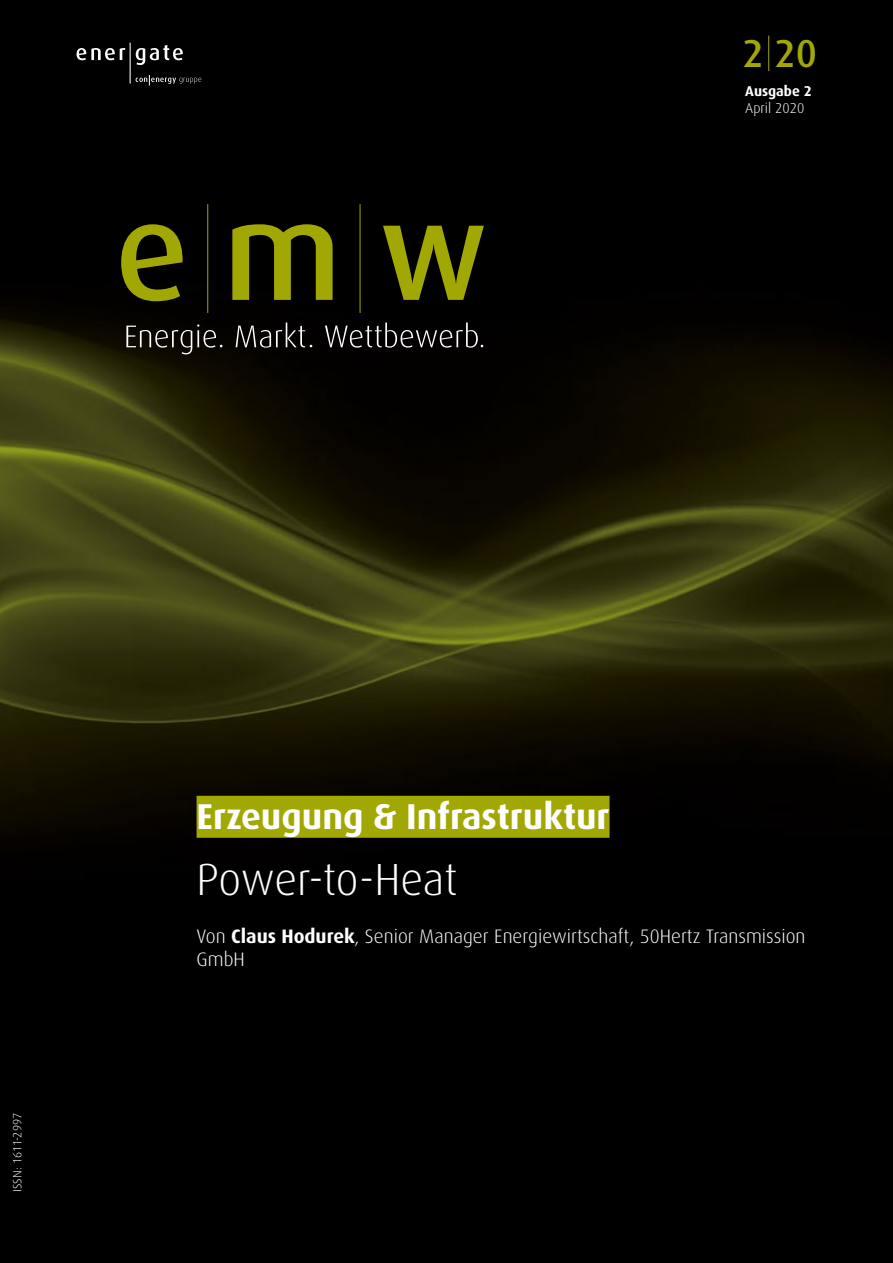
<style>
.page{position:relative;width:893px;height:1263px;background:#fff}
.page>*{position:absolute;margin:0;border:0;box-sizing:border-box;transform-origin:0 0}
.t1{font:300 45px "Dax";letter-spacing:-.01em;color:#fff}
.t2{font:500 39px "Dax";color:#a1a804}
.t3{font:700 36px "Dax";color:#fff}
.t4{font:300 19.5px/22.5px "Dax";color:#fff}
.t5{font:300 14.25px "Dax";color:#fff}
.t6{font:700 14.25px "Dax";color:#fff}
.t7{font:300 12px "Dax";color:#fff}
.s1{font-weight:700}
</style>
<div class="page">
<img style="left:0;top:0;width:893px;height:1263px">
<hr style="left:768px;top:36px;width:1px;height:35px;background:#a1a804">
<svg style="left:77px;top:48px;width:48px;height:12px"></svg>
<svg style="left:136px;top:45px;width:47px;height:20px"></svg>
<hr style="left:130px;top:43px;width:1px;height:41px;background:#fff">
<svg style="left:136px;top:75px;width:65px;height:10px"></svg>
<svg style="left:121px;top:224px;width:62px;height:77px;background:#515502"></svg>
<svg style="left:232px;top:224px;width:101px;height:76px;background:#575b02"></svg>
<svg style="left:383px;top:226px;width:101px;height:74px;background:#4e5101"></svg>
<hr style="left:360px;top:204px;width:1px;height:109px;background:#a1a804">
<hr style="left:207px;top:204px;width:1px;height:109px;background:#a1a804">
<svg style="left:126px;top:324px;width:96px;height:30px;background:#2c2925"></svg>
<svg style="left:236px;top:323px;width:76px;height:25px;background:#2f2e2d"></svg>
<svg style="left:325px;top:323px;width:158px;height:25px;background:#2e2d2d"></svg>
<div style="left:197px;top:796px;width:412px;height:42px;background:#a1a804"></div>
<h2 class="t2" style="left:742px;top:31px;width:76px">2 20</h2>
<p class="t6" style="left:745px;top:83px;width:68px">Ausgabe 2</p>
<p class="t5" style="left:745px;top:100px;width:61px">April 2020</p>
<p class="t7" style="left:10px;top:1192px;width:80px;rotate:-90deg">ISSN: 1611-2997</p>
<h3 class="t3" style="left:197px;top:795px;width:414px">Erzeugung &amp; Infrastruktur</h3>
<h1 class="t1" style="left:197px;top:854px;width:262px">Power-to-Heat</h1>
<p class="t4" style="left:197px;top:925px;width:610px">Von <span class="s1">Claus Hodurek</span>, Senior Manager Energiewirtschaft, 50Hertz Transmission<br>GmbH</p>
</div>
